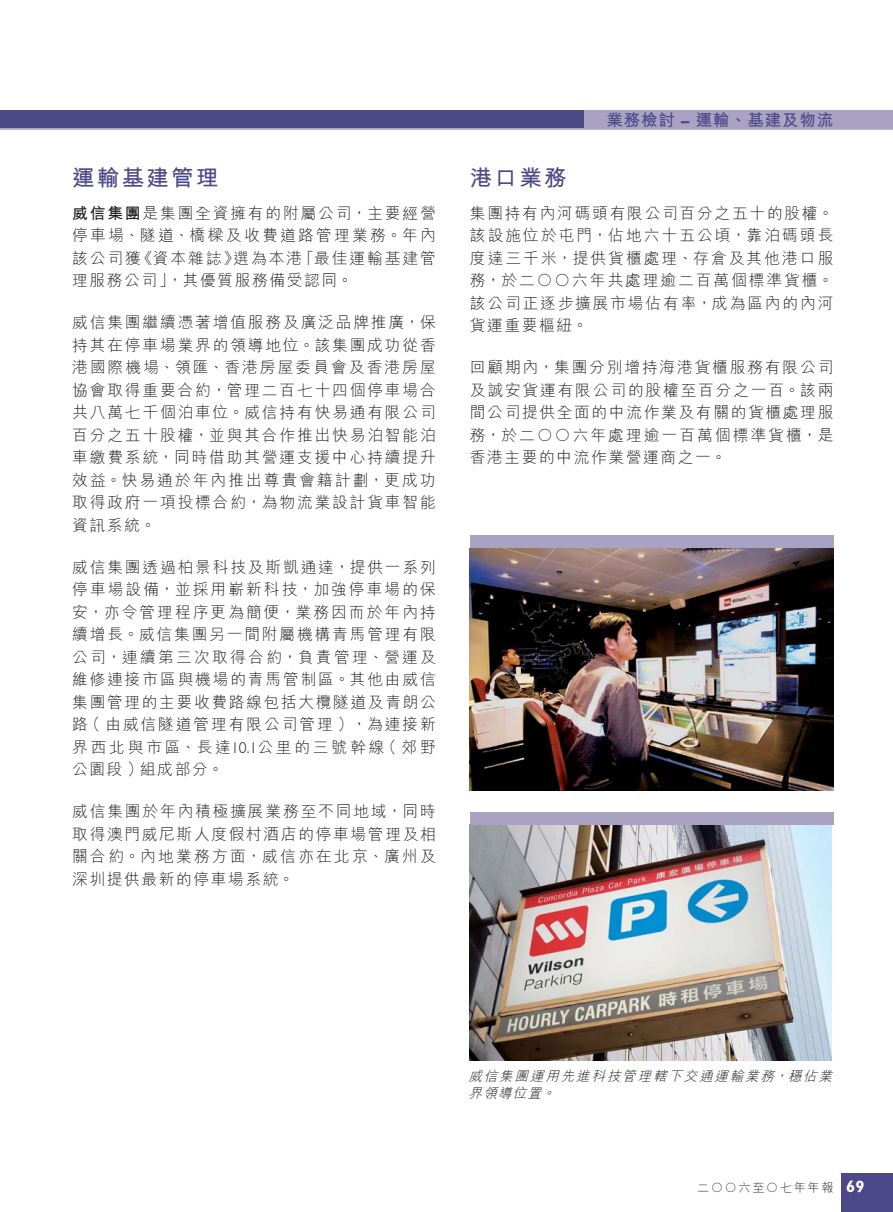
<style>
.page{position:relative;width:893px;height:1212px;background:#fff}
.page>*{position:absolute;margin:0;border:0;box-sizing:border-box;transform-origin:0 0}
.t1{font:22.5px "M Hei HK Bold E Ten B5 H";letter-spacing:.1em;color:#4d4888}
.t2{font:16.5px "M Hei HK Bold E Ten B5 H";letter-spacing:.05em;color:#4d4888}
.t3{font:700 16.5px "Gill Sans Std";color:#fff}
.t4{font:15.75px/22.5px "M Hei HK Light E Ten B5 H";letter-spacing:.115em;color:#231f20;text-align:justify}
.t5{font:italic 13.5px/16.5px "M Hei HK Light E Ten B5 H";color:#231f20}
.t6{font:12px "M Hei HK Light E Ten B5 H";letter-spacing:.15em;color:#231f20}
.s1{font-family:"M Hei HK Bold E Ten B5 H"}
.s2{font-family:"Gill Sans Std";font-weight:300}
.s3{font-family:"Gill Sans Std";font-weight:700}
</style>
<div class="page">
<div style="left:842px;top:1174px;width:51px;height:38px;background:#4d4888"></div>
<hr style="left:0;top:128px;width:893px;height:2px;background:#a9a2c2">
<div style="left:0;top:111px;width:893px;height:17px;background:#4d4888"></div>
<div style="left:585px;top:111px;width:308px;height:17px;background:#a9a2c2"></div>
<img style="left:470px;top:824px;width:362px;height:236px">
<img style="left:470px;top:548px;width:363px;height:242px">
<div style="left:470px;top:535px;width:363px;height:13px;background:#a9a2c2"></div>
<div style="left:470px;top:812px;width:363px;height:12px;background:#a9a2c2"></div>
<h1 class="t1" style="left:72px;top:169px;width:148px">運輸基建管理</h1>
<p class="t4" style="left:72px;top:204px;width:365px"><span class="s1">威信集團</span>是集團全資擁有的附屬公司，主要經營停車場、隧道、橋樑及收費道路管理業務。年內該公司獲《資本雜誌》選為本港「最佳運輸基建管理服務公司」，其優質服務備受認同。</p>
<p class="t4" style="left:72px;top:313px;width:365px">威信集團繼續憑著增值服務及廣泛品牌推廣，保持其在停車場業界的領導地位。該集團成功從香港國際機場、領匯、香港房屋委員會及香港房屋協會取得重要合約，管理二百七十四個停車場合共八萬七千個泊車位。威信持有快易通有限公司百分之五十股權，並與其合作推出快易泊智能泊車繳費系統，同時借助其營運支援中心持續提升效益。快易通於年內推出尊貴會籍計劃，更成功取得政府一項投標合約，為物流業設計貨車智能資訊系統。</p>
<p class="t4" style="left:72px;top:558px;width:365px">威信集團透過柏景科技及斯凱通達，提供一系列停車場設備，並採用嶄新科技，加強停車場的保安，亦令管理程序更為簡便，業務因而於年內持續增長。威信集團另一間附屬機構青馬管理有限公司，連續第三次取得合約，負責管理、營運及維修連接市區與機場的青馬管制區。其他由威信集團管理的主要收費路線包括大欖隧道及青朗公路﹙由威信隧道管理有限公司管理﹚，為連接新界西北與市區、長達<span class="s2">10.1</span>公里的三號幹線﹙郊野公園段﹚組成部分。</p>
<p class="t4" style="left:72px;top:802px;width:365px">威信集團於年內積極擴展業務至不同地域，同時取得澳門威尼斯人度假村酒店的停車場管理及相關合約。內地業務方面，威信亦在北京、廣州及深圳提供最新的停車場系統。</p>
<p class="t2" style="left:606px;top:114px;width:228px">業務檢討 <span class="s3">–</span> 運輸、基建及物流</p>
<h1 class="t1" style="left:470px;top:169px;width:98px">港口業務</h1>
<p class="t4" style="left:470px;top:204px;width:365px">集團持有內河碼頭有限公司百分之五十的股權。該設施位於屯門，佔地六十五公頃，靠泊碼頭長度達三千米，提供貨櫃處理、存倉及其他港口服務，於二○○六年共處理逾二百萬個標準貨櫃。該公司正逐步擴展市場佔有率，成為區內的內河貨運重要樞紐。</p>
<p class="t4" style="left:470px;top:358px;width:365px">回顧期內，集團分別增持海港貨櫃服務有限公司及誠安貨運有限公司的股權至百分之一百。該兩間公司提供全面的中流作業及有關的貨櫃處理服務，於二○○六年處理逾一百萬個標準貨櫃，是香港主要的中流作業營運商之一。</p>
<p class="t5" style="left:468px;top:1069px;width:369px">威信集團運用先進科技管理轄下交通運輸業務，穩佔業界領導位置。</p>
<p class="t6" style="left:697px;top:1183px;width:138px">二〇〇六至〇七年年報</p>
<p class="t3" style="left:846px;top:1180px;width:20px">69</p>
</div>
